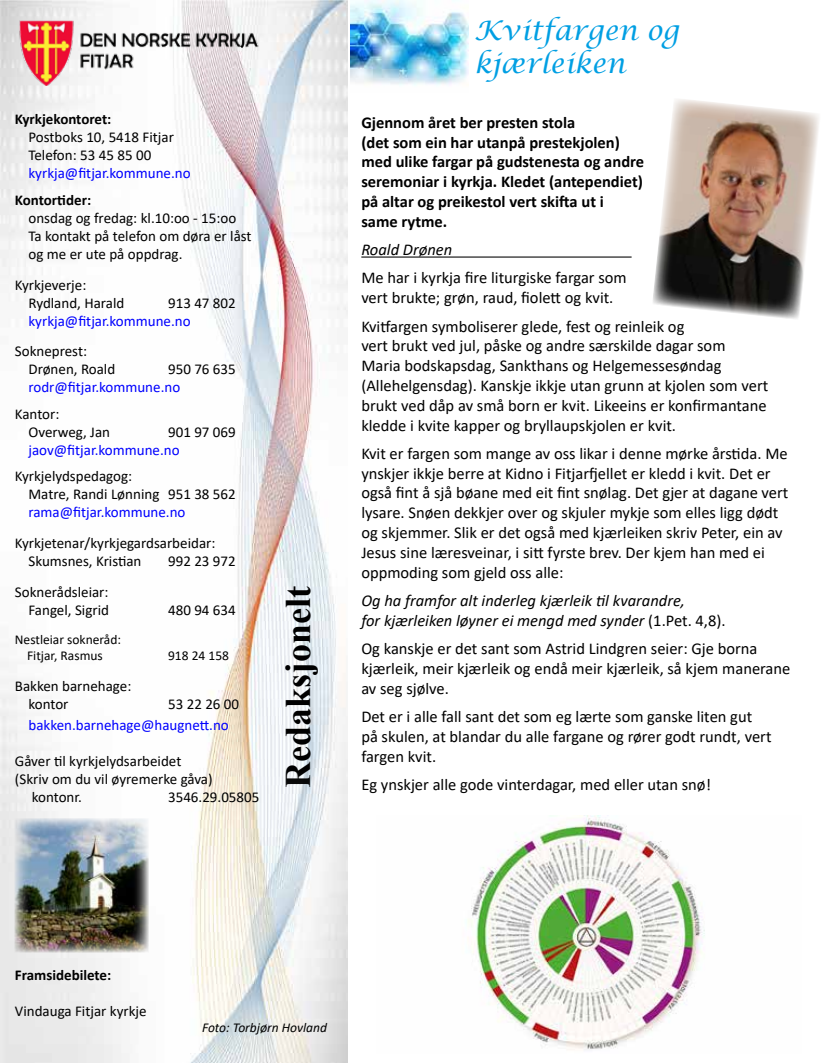
<style>
.page{position:relative;width:830px;height:1063px;background:#fff}
.page>*{position:absolute;margin:0;border:0;box-sizing:border-box;transform-origin:0 0}
.t1{font:700 36px "Times New Roman";color:#000}
.t2{font:italic 27px/32.4px "Lucida Calligraphy";color:#009fe3}
.t3{font:16.5px/19.8px "Calibri";color:#000}
.t4{font:700 16.5px/19.8px "Calibri";color:#000}
.t5{font:italic 16.5px/19.8px "Calibri";color:#000}
.t6{font:15px/18px "Calibri";color:#000}
.t7{font:15px "Calibri";color:#00f}
.t8{font:700 15px "Calibri";color:#000}
.t9{font:13.5px/16.2px "Calibri";color:#000;text-align:center}
.t10{font:italic 13.5px "Calibri";color:#000}
.s1{font-style:normal}
</style>
<div class="page">
<img style="left:0;top:0;width:348px;height:1063px">
<img style="left:15px;top:20px;width:251px;height:66px">
<hr style="left:361px;top:257px;width:270px;height:1px;background:#000">
<img style="left:350px;top:0;width:118px;height:85px">
<img style="left:15px;top:819px;width:134px;height:134px">
<img style="left:653px;top:99px;width:166px;height:220px">
<img style="left:468px;top:816px;width:237px;height:233px">
<p class="t8" style="left:15px;top:109px;width:98px">Kyrkjekontoret:</p>
<p class="t6" style="left:28px;top:128px;width:147px">Postboks 10, 5418 Fitjar<br>Telefon: 53 45 85 00</p>
<p class="t7" style="left:28px;top:163px;width:164px">kyrkja@fitjar.kommune.no</p>
<p class="t8" style="left:15px;top:189px;width:78px">Kontortider:</p>
<p class="t6" style="left:28px;top:209px;width:224px">onsdag og fredag: kl.10:oo - 15:oo<br>Ta kontakt på telefon om døra er låst og me er ute på oppdrag.</p>
<p class="t6" style="left:28px;top:275px;width:97px;text-indent:-14px">Kyrkjeverje:<br>Rydland, Harald</p>
<p class="t6" style="left:168px;top:293px;width:69px">913 47 802</p>
<p class="t7" style="left:28px;top:310px;width:164px">kyrkja@fitjar.kommune.no</p>
<p class="t6" style="left:28px;top:342px;width:88px;text-indent:-14px">Sokneprest:<br>Drønen, Roald</p>
<p class="t6" style="left:168px;top:360px;width:69px">950 76 635</p>
<p class="t7" style="left:28px;top:377px;width:153px">rodr@fitjar.kommune.no</p>
<p class="t6" style="left:28px;top:405px;width:83px;text-indent:-14px">Kantor:<br>Overweg, Jan</p>
<p class="t6" style="left:168px;top:423px;width:69px">901 97 069</p>
<p class="t7" style="left:28px;top:439px;width:153px">jaov@fitjar.kommune.no</p>
<p class="t6" style="left:28px;top:467px;width:209px;text-indent:-14px">Kyrkjelydspedagog:<br>Matre, Randi Lønning 951 38 562</p>
<p class="t7" style="left:28px;top:502px;width:158px">rama@fitjar.kommune.no</p>
<p class="t6" style="left:28px;top:534px;width:188px;text-indent:-14px">Kyrkjetenar/kyrkjegardsarbeidar:<br>Skumsnes, Kristian</p>
<p class="t6" style="left:168px;top:552px;width:69px">992 23 972</p>
<p class="t6" style="left:15px;top:583px;width:96px;text-align:right">Soknerådsleiar:<br>Fangel, Sigrid</p>
<p class="t9" style="left:15px;top:631px;width:108px">Nestleiar sokneråd:<br>Fitjar, Rasmus</p>
<p class="t6" style="left:168px;top:601px;width:69px">480 94 634</p>
<p class="t9" style="left:168px;top:647px;width:62px">918 24 158</p>
<p class="t6" style="left:28px;top:676px;width:104px;text-indent:-14px">Bakken barnehage: kontor</p>
<p class="t6" style="left:168px;top:694px;width:73px">53 22 26 00</p>
<p class="t7" style="left:28px;top:715px;width:202px">bakken.barnehage@haugnett.no</p>
<p class="t6" style="left:15px;top:752px;width:168px">Gåver til kyrkjelydsarbeidet</p>
<p class="t6" style="left:15px;top:770px;width:199px">(Skriv om du vil øyremerke gåva)</p>
<p class="t6" style="left:32px;top:788px;width:52px">kontonr.</p>
<p class="t6" style="left:168px;top:788px;width:93px">3546.29.05805</p>
<h1 class="t1" style="left:272px;top:788px;width:203px;rotate:-90deg">Redaksjonelt</h1>
<h2 class="t2" style="left:474px;top:15px;width:206px">Kvitfargen og kjærleiken</h2>
<p class="t4" style="left:361px;top:112px;width:284px">Gjennom året ber presten stola<br>(det som ein har utanpå prestekjolen) med ulike fargar på gudstenesta og andre seremoniar i kyrkja. Kledet (antependiet) på altar og preikestol vert skifta ut i same rytme.</p>
<p class="t5" style="left:361px;top:239px;width:92px">Roald Drønen</p>
<p class="t3" style="left:361px;top:268px;width:267px">Me har i kyrkja fire liturgiske fargar som vert brukte; grøn, raud, fiolett og kvit.</p>
<p class="t3" style="left:361px;top:316px;width:408px">Kvitfargen symboliserer glede, fest og reinleik og<br>vert brukt ved jul, påske og andre særskilde dagar som Maria bodskapsdag, Sankthans og Helgemessesøndag (Allehelgensdag). Kanskje ikkje utan grunn at kjolen som vert brukt ved dåp av små born er kvit. Likeeins er konfirmantane kledde i kvite kapper og bryllaupskjolen er kvit.</p>
<p class="t3" style="left:361px;top:443px;width:428px">Kvit er fargen som mange av oss likar i denne mørke årstida. Me ynskjer ikkje berre at Kidno i Fitjarfjellet er kledd i kvit. Det er også fint å sjå bøane med eit fint snølag. Det gjer at dagane vert lysare. Snøen dekkjer over og skjuler mykje som elles ligg dødt og skjemmer. Slik er det også med kjærleiken skriv Peter, ein av Jesus sine læresveinar, i sitt fyrste brev. Der kjem han med ei oppmoding som gjeld oss alle:</p>
<p class="t5" style="left:361px;top:590px;width:365px">Og ha framfor alt inderleg kjærleik til kvarandre,<br>for kjærleiken løyner ei mengd med synder <span class="s1">(1.Pet. 4,8).</span></p>
<p class="t3" style="left:361px;top:638px;width:430px">Og kanskje er det sant som Astrid Lindgren seier: Gje borna kjærleik, meir kjærleik og endå meir kjærleik, så kjem manerane av seg sjølve.</p>
<p class="t3" style="left:361px;top:706px;width:411px">Det er i alle fall sant det som eg lærte som ganske liten gut på skulen, at blandar du alle fargane og rører godt rundt, vert fargen kvit.</p>
<p class="t3" style="left:361px;top:774px;width:351px">Eg ynskjer alle gode vinterdagar, med eller utan snø!</p>
<p class="t8" style="left:15px;top:964px;width:98px">Framsidebilete:</p>
<p class="t6" style="left:15px;top:1001px;width:133px">Vindauga Fitjar kyrkje</p>
<p class="t10" style="left:202px;top:1018px;width:127px">Foto: Torbjørn Hovland</p>
</div>
